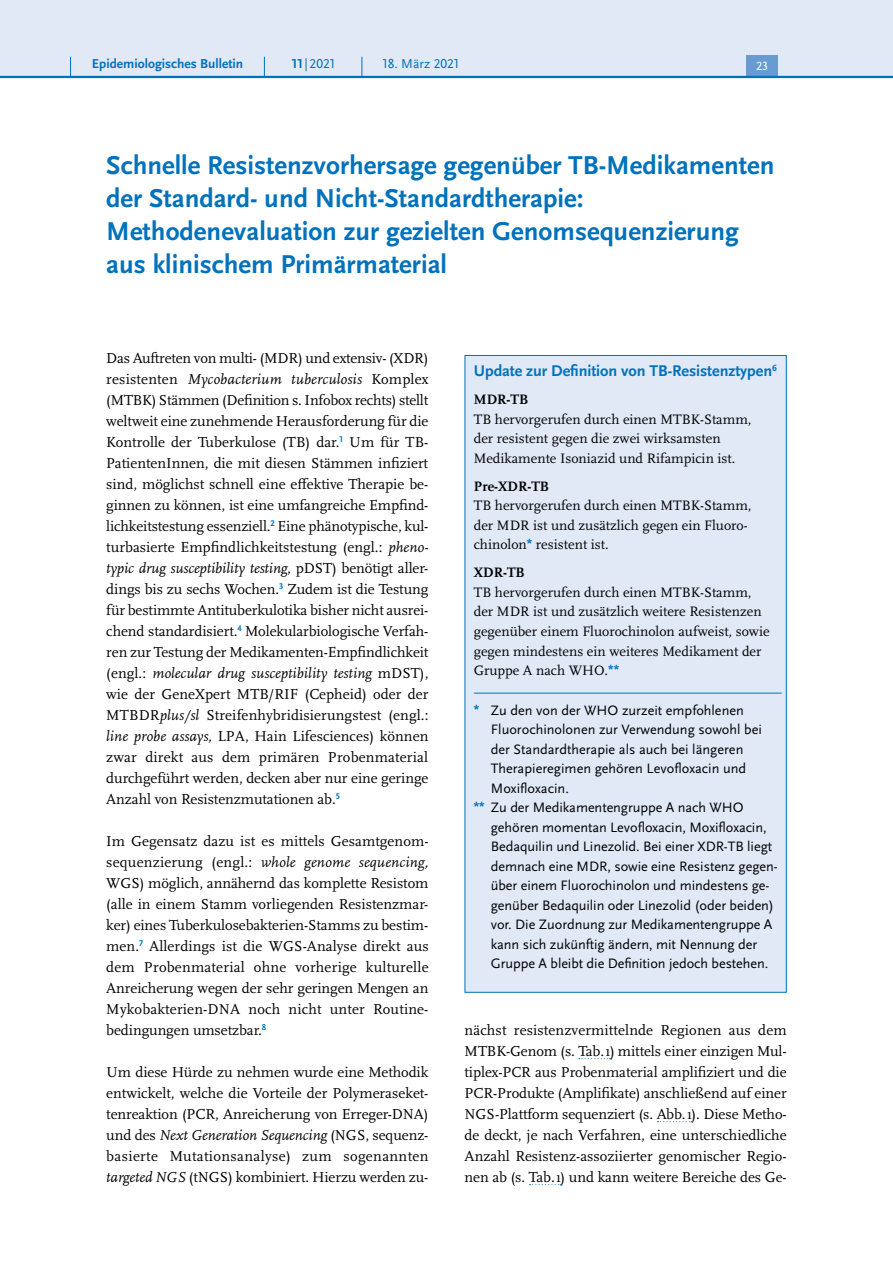
<style>
.page{position:relative;width:893px;height:1263px;background:#fff}
.page>*{position:absolute;margin:0;border:0;box-sizing:border-box;transform-origin:0 0}
.H2{font:700 27px/33px "Scala Sans Pro";color:#0072bc}
.H4_-_Kasten{font:700 16.2px "Scala Sans Pro";letter-spacing:-.005em;color:#0072bc}
.P_-_Fließtext{font:15px/21px "Scala Pro";letter-spacing:-.005em;color:#000;text-align:justify}
.Fußnote{font:14.25px/19.5px "Scala Sans Pro";letter-spacing:-.005em;color:#000}
.P_-_Fließtext_Kasten{font:14.25px/19.5px "Scala Pro";color:#000}
.t1{font:700 13.5px "Scala Sans Pro";color:#0072bc}
.t2{font:13.5px "Scala Sans Pro";color:#0072bc}
.t3{font:12.45px "Scala Sans Pro";color:#fff}
.s1{font-weight:700}
.s2{font-style:italic}
.s3{font-family:"Arial";font-weight:700;color:#0072bc}
</style>
<div class="page">
<svg style="left:579px;top:1058px;width:31px;height:1px"></svg>
<svg style="left:657px;top:1121px;width:35px;height:1px"></svg>
<svg style="left:529px;top:1184px;width:32px;height:1px"></svg>
<div style="left:465px;top:355px;width:321px;height:637px;background:#e1e8f6"></div>
<hr style="left:474px;top:693px;width:308px;height:1px;background:#0072bc">
<div style="left:0;top:0;width:893px;height:77px;background:#e1e8f6"></div>
<div style="left:746px;top:55px;width:32px;height:21px;background:#679bd2"></div>
<hr style="left:0;top:76px;width:893px;height:2px;background:#0072bc">
<svg style="left:70px;top:57px;width:1px;height:19px"></svg>
<svg style="left:264px;top:57px;width:1px;height:19px"></svg>
<svg style="left:362px;top:57px;width:1px;height:19px"></svg>
<p class="t1" style="left:92px;top:55px;width:153px">Epidemiologisches Bulletin</p>
<p class="t2" style="left:292px;top:55px;width:45px"><span class="s1">11</span> |2021</p>
<p class="t2" style="left:383px;top:55px;width:78px">18. März 2021</p>
<p class="t3" style="left:756px;top:59px;width:14px">23</p>
<h2 class="H2" style="left:106px;top:148px;width:670px">Schnelle Resistenzvorhersage gegenüber TB-Medikamenten der Standard- und Nicht-Standardtherapie:<br>Methodenevaluation zur gezielten Genomsequenzierung aus klinischem Primärmaterial</h2>
<p class="P_-_Fließtext" style="left:106px;top:347px;width:324px">Das Auftreten von multi- (MDR) und extensiv- (XDR) resistenten <span class="s2">Mycobacterium tuberculosis</span> Komplex (MTBK) Stämmen (Definition s. Infobox rechts) stellt weltweit eine zunehmende Herausforderung für die Kontrolle der Tuberkulose (TB) dar.<sup>1</sup> Um für TB-PatientenInnen, die mit diesen Stämmen infiziert sind, möglichst schnell eine effektive Therapie be&shy;ginnen zu können, ist eine umfangreiche Empfind&shy;lichkeitstestung essenziell.<sup>2</sup> Eine phänotypische, kul&shy;turbasierte Empfindlichkeitstestung (engl.: <span class="s2">pheno&shy;typic drug susceptibility testing</span>, pDST) benötigt aller&shy;dings bis zu sechs Wochen.<sup>3</sup> Zudem ist die Testung für bestimmte Antituberkulotika bisher nicht ausrei&shy;chend standardisiert.<sup>4</sup> Molekularbiologische Verfah&shy;ren zur Testung der Medikamenten-Empfindlichkeit (engl.: <span class="s2">molecular drug susceptibility testing</span> mDST), wie der GeneXpert MTB/RIF (Cepheid) oder der MTBDR<span class="s2">plus/sl</span> Streifenhybridisierungstest (engl.: <span class="s2">line probe assays,</span> LPA, Hain Lifesciences) können zwar direkt aus dem primären Probenmaterial durchgeführt werden, decken aber nur eine geringe Anzahl von Resistenzmutationen ab.<sup>5</sup></p>
<p class="P_-_Fließtext" style="left:106px;top:830px;width:324px">Im Gegensatz dazu ist es mittels Gesamtgenom&shy;sequenzierung (engl.: <span class="s2">whole genome sequencing, </span>WGS) möglich, annähernd das komplette Resistom (alle in einem Stamm vorliegenden Resistenzmar&shy;ker) eines Tuberkulosebakterien-Stamms zu bestim&shy;men.<sup>7</sup> Allerdings ist die WGS-Analyse direkt aus dem Probenmaterial ohne vorherige kulturelle Anreicherung wegen der sehr geringen Mengen an Mykobakterien-DNA noch nicht unter Routine&shy;bedingungen umsetzbar.<sup>8</sup></p>
<p class="P_-_Fließtext" style="left:106px;top:1061px;width:324px">Um diese Hürde zu nehmen wurde eine Methodik entwickelt, welche die Vorteile der Polymeraseket&shy;tenreaktion (PCR, Anreicherung von Erreger-DNA) und des <span class="s2">Next Generation Sequencing</span> (NGS, sequenz&shy;basierte Mutationsanalyse) zum sogenannten <span class="s2">targeted NGS</span> (tNGS) kombiniert. Hierzu werden zu-</p>
<h4 class="H4_-_Kasten" style="left:474px;top:362px;width:305px">Update zur Definition von TB-Resistenztypen<sup>6</sup></h4>
<p class="P_-_Fließtext_Kasten" style="left:474px;top:390px;width:279px"><span class="s1">MDR-TB<br></span>TB hervorgerufen durch einen MTBK-Stamm, der resistent gegen die zwei wirksamsten Medikamente Isoniazid und Rifampicin ist.</p>
<p class="P_-_Fließtext_Kasten" style="left:474px;top:476px;width:279px"><span class="s1">Pre-XDR-TB<br></span>TB hervorgerufen durch einen MTBK-Stamm, der MDR ist und zusätzlich gegen ein Fluoro&shy;chinolon<span class="s3">*</span> resistent ist.</p>
<p class="P_-_Fließtext_Kasten" style="left:474px;top:563px;width:297px"><span class="s1">XDR-TB<br></span>TB hervorgerufen durch einen MTBK-Stamm, der MDR ist und zusätzlich weitere Resistenzen gegenüber einem Fluorochinolon aufweist, sowie gegen mindestens ein weiteres Medikament der Gruppe A nach WHO.<span class="s3">**</span></p>
<p class="Fußnote" style="left:491px;top:700px;width:273px;text-indent:-17px"><span class="s3">*</span> Zu den von der WHO zurzeit empfohlenen Fluorochinolonen zur Verwendung sowohl bei der Standardtherapie als auch bei längeren Therapieregimen gehören Levofloxacin und Moxifloxacin.</p>
<p class="Fußnote" style="left:491px;top:798px;width:288px;text-indent:-17px"><span class="s3">**</span> Zu der Medikamentengruppe A nach WHO gehören momentan Levofloxacin, Moxifloxacin, Bedaquilin und Linezolid. Bei einer XDR-TB liegt demnach eine MDR, sowie eine Resistenz gegen&shy;über einem Fluorochinolon und mindestens ge&shy;genüber Bedaquilin oder Linezolid (oder beiden) vor. Die Zuordnung zur Medikamentengruppe A kann sich zukünftig ändern, mit Nennung der Gruppe A bleibt die Definition jedoch bestehen.</p>
<p class="P_-_Fließtext" style="left:465px;top:1019px;width:324px">nächst resistenzvermittelnde Regionen aus dem MTBK-Genom (s. Tab.1) mittels einer einzigen Mul&shy;tiplex-PCR aus Probenmaterial amplifiziert und die PCR-Produkte (Amplifikate) anschließend auf einer NGS-Plattform sequenziert (s. Abb.1). Diese Metho&shy;de deckt, je nach Verfahren, eine unterschiedliche Anzahl Resistenz-assoziierter genomischer Regio&shy;nen ab (s. Tab.1) und kann weitere Bereiche des Ge-</p>
</div>
